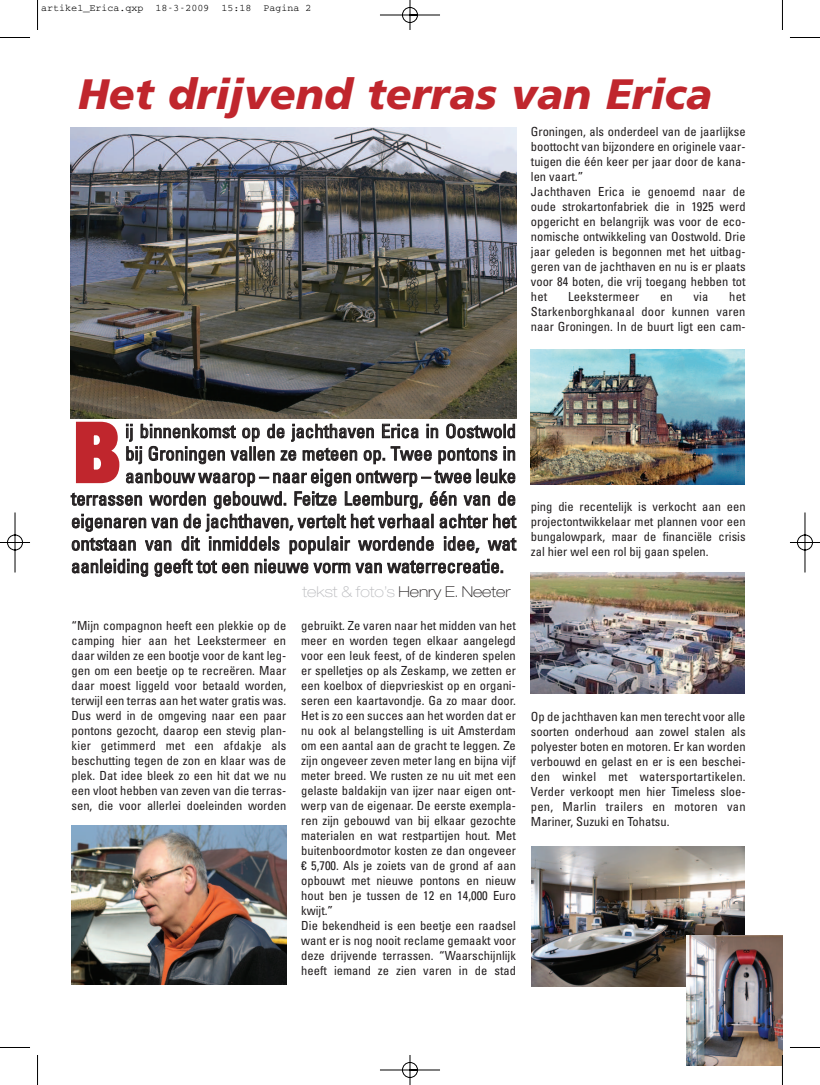
<style>
.page{position:relative;width:820px;height:1085px;background:#fff}
.page>*{position:absolute;margin:0;border:0;box-sizing:border-box;transform-origin:0 0}
.t1{font:900 condensed 82.5px "Helvetica Neue";color:#c0262d}
.t2{font:italic 900 42.5px "Frutiger";color:#c0262d}
.t3{font:condensed 18.75px "Univers";color:#231f20}
.t4{font:100 expanded 15px "Helvetica Neue";color:#231f20}
.t5{font:condensed 12.5px/15px "Univers";color:#231f20;text-align:justify}
.t6{font:condensed 12.5px "Univers";letter-spacing:.02em;color:#231f20}
.t7{font:10px "Courier";color:#000}
.s1{color:#bcbdc0}
</style>
<div class="page">
<img style="left:0;top:0;width:819px;height:1085px">
<p class="t7" style="left:41px;top:5px;width:272px">artikel_Erica.qxp 18-3-2009 15:18 Pagina 2</p>
<h2 class="t2" style="left:78px;top:77px;width:635px">Het drijvend terras van Erica</h2>
<p class="t5" style="left:530px;top:125px;width:216px;text-align:left">Groningen, als onderdeel van de jaarlijkse boottocht van bijzondere en originele vaar&shy;tuigen die één keer per jaar door de kana&shy;len vaart.”<br>Jachthaven Erica ie genoemd naar de oude strokartonfabriek die in 1925 werd opgericht en belangrijk was voor de eco&shy;nomische ontwikkeling van Oostwold. Drie jaar geleden is begonnen met het uitbag&shy;geren van de jachthaven en nu is er plaats voor 84 boten, die vrij toegang hebben tot het</p>
<p class="t5" style="left:530px;top:290px;width:216px;text-indent:198px">het Starkenborghkanaal door kunnen varen naar Groningen. In de buurt ligt een cam-</p>
<p class="t6" style="left:567px;top:292px;width:73px">Leekstermeer</p>
<p class="t5" style="left:659px;top:290px;width:14px">en</p>
<p class="t5" style="left:693px;top:290px;width:17px">via</p>
<h1 class="t1" style="left:73px;top:423px;width:49px">B</h1>
<h3 class="t3" style="left:125px;top:424px;width:392px">ij binnenkomst op de jachthaven Erica in Oostwold</h3>
<h3 class="t3" style="left:125px;top:447px;width:392px">bij Groningen vallen ze meteen op. Twee pontons in</h3>
<h3 class="t3" style="left:125px;top:469px;width:392px">aanbouw waarop – naar eigen ontwerp – twee leuke</h3>
<h3 class="t3" style="left:71px;top:492px;width:446px">terrassen worden gebouwd. Feitze Leemburg, één van de</h3>
<h3 class="t3" style="left:71px;top:514px;width:446px">eigenaren van de jachthaven, vertelt het verhaal achter het</h3>
<h3 class="t3" style="left:71px;top:537px;width:446px">ontstaan van dit inmiddels populair wordende idee, wat</h3>
<h3 class="t3" style="left:71px;top:559px;width:434px">aanleiding geeft tot een nieuwe vorm van waterrecreatie.</h3>
<p class="t4" style="left:302px;top:586px;width:210px"><span class="s1">tekst &amp; foto’s</span> Henry E. Neeter</p>
<p class="t5" style="left:72px;top:619px;width:216px">“Mijn compagnon heeft een plekkie op de camping hier aan het Leekstermeer en daar wilden ze een bootje voor de kant leg&shy;gen om een beetje op te recreëren. Maar daar moest liggeld voor betaald worden, terwijl een terras aan het water gratis was.<br>Dus werd in de omgeving naar een paar pontons gezocht, daarop een stevig plan&shy;kier getimmerd met een afdakje als beschutting tegen de zon en klaar was de plek. Dat idee bleek zo een hit dat we nu een vloot hebben van zeven van die terras&shy;sen, die voor allerlei doeleinden worden</p>
<p class="t5" style="left:301px;top:619px;width:216px;text-align:left">gebruikt. Ze varen naar het midden van het meer en worden tegen elkaar aangelegd voor een leuk feest, of de kinderen spelen er spelletjes op als Zeskamp, we zetten er een koelbox of diepvrieskist op en organi&shy;seren een kaartavondje. Ga zo maar door.<br>Het is zo een succes aan het worden dat er nu ook al belangstelling is uit Amsterdam om een aantal aan de gracht te leggen. Ze zijn ongeveer zeven meter lang en bijna vijf meter breed. We rusten ze nu uit met een gelaste baldakijn van ijzer naar eigen ont&shy;werp van de eigenaar. De eerste exempla&shy;ren zijn gebouwd van bij elkaar gezochte materialen en wat restpartijen hout. Met buitenboordmotor kosten ze dan ongeveer € 5,700. Als je zoiets van de grond af aan opbouwt met nieuwe pontons en nieuw hout ben je tussen de 12 en 14,000 Euro kwijt.”<br>Die bekendheid is een beetje een raadsel want er is nog nooit reclame gemaakt voor deze drijvende terrassen. “Waarschijnlijk heeft iemand ze zien varen in de stad</p>
<p class="t5" style="left:530px;top:500px;width:216px">ping die recentelijk is verkocht aan een projectontwikkelaar met plannen voor een bungalowpark, maar de financiële crisis zal hier wel een rol bij gaan spelen.</p>
<p class="t5" style="left:530px;top:710px;width:216px">Op de jachthaven kan men terecht voor alle soorten onderhoud aan zowel stalen als polyester boten en motoren. Er kan worden verbouwd en gelast en er is een beschei&shy;den winkel met watersportartikelen.<br>Verder verkoopt men hier Timeless sloe&shy;pen, Marlin trailers en motoren van Mariner, Suzuki en Tohatsu.</p>
</div>
